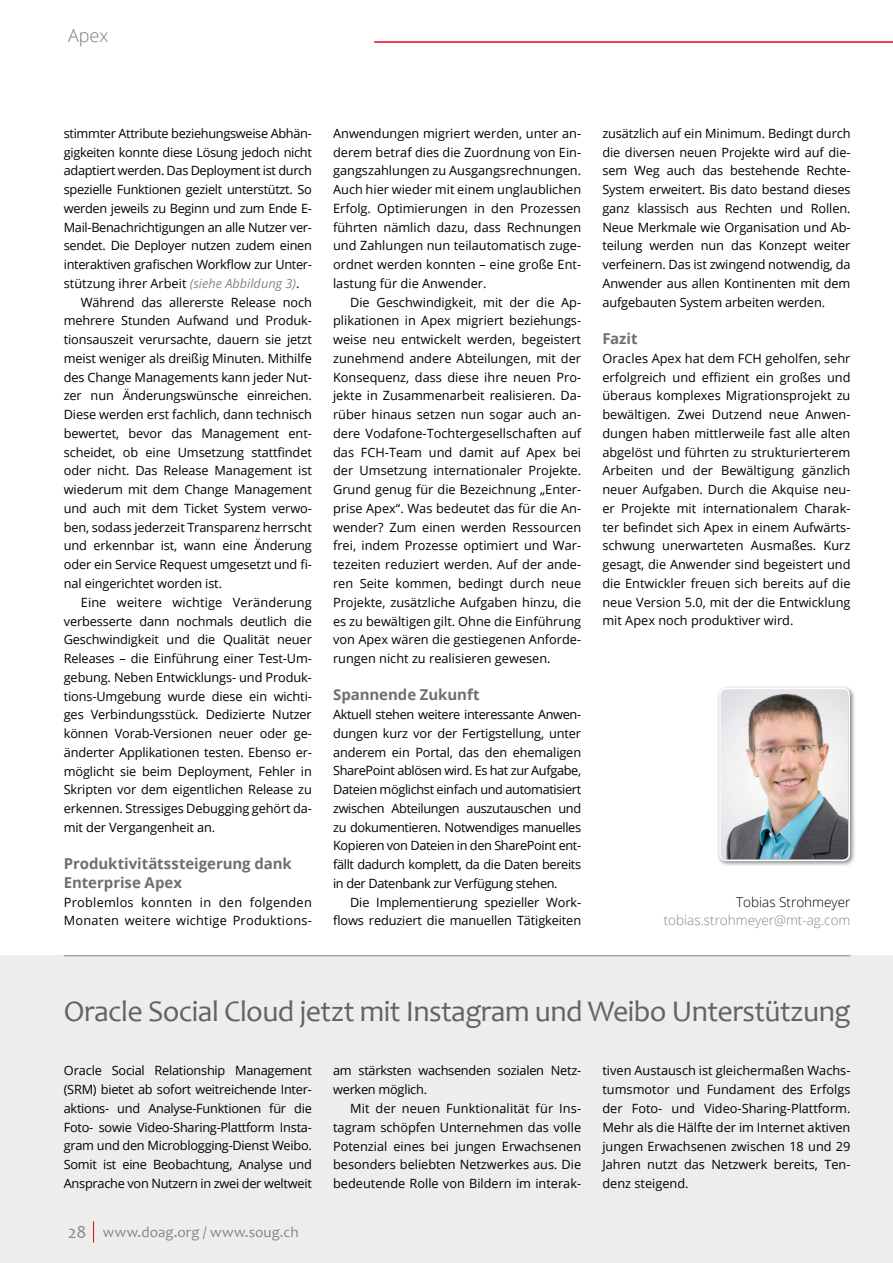
<style>
.page{position:relative;width:893px;height:1263px;background:#fff}
.page>*{position:absolute;margin:0;border:0;box-sizing:border-box;transform-origin:0 0}
.t1{font:30px "Candara";letter-spacing:-.02em;color:#646363}
.t2{font:300 18px "Open Sans";color:#7c7b7b}
.t3{font:700 15px/18.8px "Open Sans";letter-spacing:-.005em;color:#706f6f}
.t4{font:15px "Candara";letter-spacing:.01em;color:#878787}
.t5{font:300 13.5px "Open Sans";color:#878787}
.t6{font:300 13.5px "Open Sans";color:#000}
.t7{font:12.75px/18.8px "Open Sans";letter-spacing:-.01em;color:#000;text-align:justify}
.t8{font:12.75px/18.8px "Open Sans";letter-spacing:.02em;color:#000}
.t9{font:12.75px "Open Sans";letter-spacing:.01em;color:#000}
.s1{font-style:italic;color:#878787}
.s2{font-size:18px}
</style>
<div class="page">
<hr style="left:374px;top:42px;width:519px;height:1px;background:#e30613">
<div style="left:0;top:955px;width:893px;height:308px;background:#ededed"></div>
<div style="left:716px;top:685px;width:140px;height:182px;background:#000;opacity:.5"></div>
<img style="left:722px;top:691px;width:125px;height:167px">
<div style="left:719px;top:688px;width:131px;height:173px;border:2px solid #fff;border-radius:6px"></div>
<hr style="left:64px;top:955px;width:786px;height:1px;background:#878787">
<svg style="left:93px;top:1221px;width:1px;height:21px"></svg>
<h2 class="t2" style="left:68px;top:24px;width:42px">Apex</h2>
<p class="t7" style="left:64px;top:123px;width:250px">stimmter Attribute beziehungsweise Abhän-</p>
<p class="t7" style="left:64px;top:142px;width:250px">gigkeiten konnte diese Lösung jedoch nicht</p>
<p class="t7" style="left:64px;top:161px;width:250px">adaptiert werden. Das Deployment ist durch</p>
<p class="t7" style="left:64px;top:180px;width:250px">spezielle Funktionen gezielt unterstützt. So</p>
<p class="t7" style="left:64px;top:198px;width:250px">werden jeweils zu Beginn und zum Ende E-</p>
<p class="t7" style="left:64px;top:217px;width:250px">Mail-Benachrichtigungen an alle Nutzer ver-</p>
<p class="t7" style="left:64px;top:236px;width:250px">sendet. Die Deployer nutzen zudem einen</p>
<p class="t7" style="left:64px;top:255px;width:250px">interaktiven grafischen Workflow zur Unter-</p>
<p class="t7" style="left:64px;top:274px;width:237px">stützung ihrer Arbeit <span class="s1">(siehe Abbildung 3)</span>.</p>
<p class="t7" style="left:81px;top:292px;width:233px">Während das allererste Release noch</p>
<p class="t7" style="left:64px;top:311px;width:250px">mehrere Stunden Aufwand und Produk-</p>
<p class="t7" style="left:64px;top:330px;width:250px">tionsauszeit verursachte, dauern sie jetzt</p>
<p class="t7" style="left:64px;top:349px;width:250px">meist weniger als dreißig Minuten. Mithilfe</p>
<p class="t7" style="left:64px;top:367px;width:250px">des Change Managements kann jeder Nut-</p>
<p class="t7" style="left:64px;top:386px;width:250px">zer nun Änderungswünsche einreichen.</p>
<p class="t7" style="left:64px;top:405px;width:250px">Diese werden erst fachlich, dann technisch</p>
<p class="t7" style="left:64px;top:424px;width:250px">bewertet, bevor das Management ent-</p>
<p class="t7" style="left:64px;top:442px;width:250px">scheidet, ob eine Umsetzung stattfindet</p>
<p class="t7" style="left:64px;top:461px;width:250px">oder nicht. Das Release Management ist</p>
<p class="t7" style="left:64px;top:480px;width:250px">wiederum mit dem Change Management</p>
<p class="t7" style="left:64px;top:499px;width:250px">und auch mit dem Ticket System verwo-</p>
<p class="t7" style="left:64px;top:517px;width:250px">ben, sodass jederzeit Transparenz herrscht</p>
<p class="t7" style="left:64px;top:536px;width:250px">und erkennbar ist, wann eine Änderung</p>
<p class="t7" style="left:64px;top:555px;width:250px">oder ein Service Request umgesetzt und fi-</p>
<p class="t7" style="left:64px;top:574px;width:160px">nal eingerichtet worden ist.</p>
<p class="t9" style="left:81px;top:593px;width:233px">Eine weitere wichtige Veränderung</p>
<p class="t7" style="left:64px;top:611px;width:250px">verbesserte dann nochmals deutlich die</p>
<p class="t7" style="left:64px;top:630px;width:250px">Geschwindigkeit und die Qualität neuer</p>
<p class="t7" style="left:64px;top:649px;width:250px">Releases – die Einführung einer Test-Um-</p>
<p class="t7" style="left:64px;top:667px;width:250px">gebung. Neben Entwicklungs- und Produk-</p>
<p class="t7" style="left:64px;top:686px;width:250px">tions-Umgebung wurde diese ein wichti-</p>
<p class="t7" style="left:64px;top:705px;width:250px">ges Verbindungsstück. Dedizierte Nutzer</p>
<p class="t7" style="left:64px;top:724px;width:250px">können Vorab-Versionen neuer oder ge-</p>
<p class="t7" style="left:64px;top:742px;width:250px">änderter Applikationen testen. Ebenso er-</p>
<p class="t7" style="left:64px;top:761px;width:250px">möglicht sie beim Deployment, Fehler in</p>
<p class="t7" style="left:64px;top:780px;width:250px">Skripten vor dem eigentlichen Release zu</p>
<p class="t7" style="left:64px;top:799px;width:250px">erkennen. Stressiges Debugging gehört da-</p>
<p class="t7" style="left:64px;top:817px;width:153px">mit der Vergangenheit an.</p>
<p class="t3" style="left:64px;top:854px;width:229px">Produktivitätssteigerung dank<br>Enterprise Apex</p>
<p class="t8" style="left:64px;top:892px;width:250px">Problemlos konnten in den folgenden<br>Monaten weitere wichtige Produktions-</p>
<p class="t7" style="left:602px;top:123px;width:250px">zusätzlich auf ein Minimum. Bedingt durch die diversen neuen Projekte wird auf die&shy;sem Weg auch das bestehende Rechte-System erweitert. Bis dato bestand dieses ganz klassisch aus Rechten und Rollen.<br>Neue Merkmale wie Organisation und Ab&shy;teilung werden nun das Konzept weiter verfeinern. Das ist zwingend notwendig, da Anwender aus allen Kontinenten mit dem aufgebauten System arbeiten werden.</p>
<p class="t3" style="left:602px;top:329px;width:37px">Fazit</p>
<p class="t7" style="left:602px;top:348px;width:250px">Oracles Apex hat dem FCH geholfen, sehr erfolgreich und effizient ein großes und überaus komplexes Migrationsprojekt zu bewältigen. Zwei Dutzend neue Anwen&shy;dungen haben mittlerweile fast alle alten abgelöst und führten zu strukturierterem Arbeiten und der Bewältigung gänzlich neuer Aufgaben. Durch die Akquise neu&shy;er Projekte mit internationalem Charak&shy;ter befindet sich Apex in einem Aufwärts&shy;schwung unerwarteten Ausmaßes. Kurz gesagt, die Anwender sind begeistert und die Entwickler freuen sich bereits auf die neue Version 5.0, mit der die Entwicklung mit Apex noch produktiver wird.</p>
<p class="t7" style="left:333px;top:123px;width:250px">Anwendungen migriert werden, unter an&shy;derem betraf dies die Zuordnung von Ein&shy;gangszahlungen zu Ausgangsrechnungen.<br>Auch hier wieder mit einem unglaublichen Erfolg. Optimierungen in den Prozessen führten nämlich dazu, dass Rechnungen und Zahlungen nun teilautomatisch zuge&shy;ordnet werden konnten – eine große Ent&shy;lastung für die Anwender.</p>
<p class="t7" style="left:333px;top:292px;width:250px;text-indent:17px">Die Geschwindigkeit, mit der die Ap&shy;plikationen in Apex migriert beziehungs&shy;weise neu entwickelt werden, begeistert zunehmend andere Abteilungen, mit der Konsequenz, dass diese ihre neuen Pro&shy;jekte in Zusammenarbeit realisieren. Da&shy;rüber hinaus setzen nun sogar auch an&shy;dere Vodafone-Tochtergesellschaften auf das FCH-Team und damit auf Apex bei der Umsetzung internationaler Projekte.<br>Grund genug für die Bezeichnung „Enter&shy;prise Apex“. Was bedeutet das für die An&shy;wender? Zum einen werden Ressourcen frei, indem Prozesse optimiert und War&shy;tezeiten reduziert werden. Auf der ande&shy;ren Seite kommen, bedingt durch neue Projekte, zusätzliche Aufgaben hinzu, die es zu bewältigen gilt. Ohne die Einführung von Apex wären die gestiegenen Anforde&shy;rungen nicht zu realisieren gewesen.</p>
<p class="t3" style="left:333px;top:685px;width:148px">Spannende Zukunft</p>
<p class="t7" style="left:333px;top:705px;width:250px">Aktuell stehen weitere interessante Anwen&shy;dungen kurz vor der Fertigstellung, unter anderem ein Portal, das den ehemaligen SharePoint ablösen wird. Es hat zur Aufgabe, Dateien möglichst einfach und automatisiert zwischen Abteilungen auszutauschen und zu dokumentieren. Notwendiges manuelles Kopieren von Dateien in den SharePoint ent&shy;fällt dadurch komplett, da die Daten bereits in der Datenbank zur Verfügung stehen.</p>
<p class="t7" style="left:333px;top:892px;width:250px;text-align:right">Die Implementierung spezieller Work&shy;flows reduziert die manuellen Tätigkeiten</p>
<p class="t6" style="left:736px;top:892px;width:116px">Tobias Strohmeyer</p>
<p class="t5" style="left:664px;top:911px;width:188px">tobias.strohmeyer@mt-ag.com</p>
<h1 class="t1" style="left:64px;top:993px;width:788px">Oracle Social Cloud jetzt mit Instagram und Weibo Unterstützung</h1>
<p class="t7" style="left:64px;top:1061px;width:250px">Oracle Social Relationship Management (SRM) bietet ab sofort weitreichende Inter&shy;aktions- und Analyse-Funktionen für die Foto- sowie Video-Sharing-Plattform Insta&shy;gram und den Microblogging-Dienst Weibo.<br>Somit ist eine Beobachtung, Analyse und Ansprache von Nutzern in zwei der weltweit</p>
<p class="t7" style="left:333px;top:1061px;width:250px">am stärksten wachsenden sozialen Netz&shy;werken möglich.</p>
<p class="t7" style="left:602px;top:1061px;width:250px">tiven Austausch ist gleichermaßen Wachs&shy;tumsmotor und Fundament des Erfolgs der Foto- und Video-Sharing-Plattform.<br>Mehr als die Hälfte der im Internet aktiven jungen Erwachsenen zwischen 18 und 29<br>Jahren nutzt das Netzwerk bereits, Ten&shy;denz steigend.</p>
<p class="t7" style="left:333px;top:1099px;width:250px;text-indent:17px">Mit der neuen Funktionalität für Ins&shy;tagram schöpfen Unternehmen das volle Potenzial eines bei jungen Erwachsenen besonders beliebten Netzwerkes aus. Die bedeutende Rolle von Bildern im interak-</p>
<p class="t4" style="left:68px;top:1223px;width:232px"><span class="s2">28</span> www.doag.org / www.soug.ch</p>
</div>
